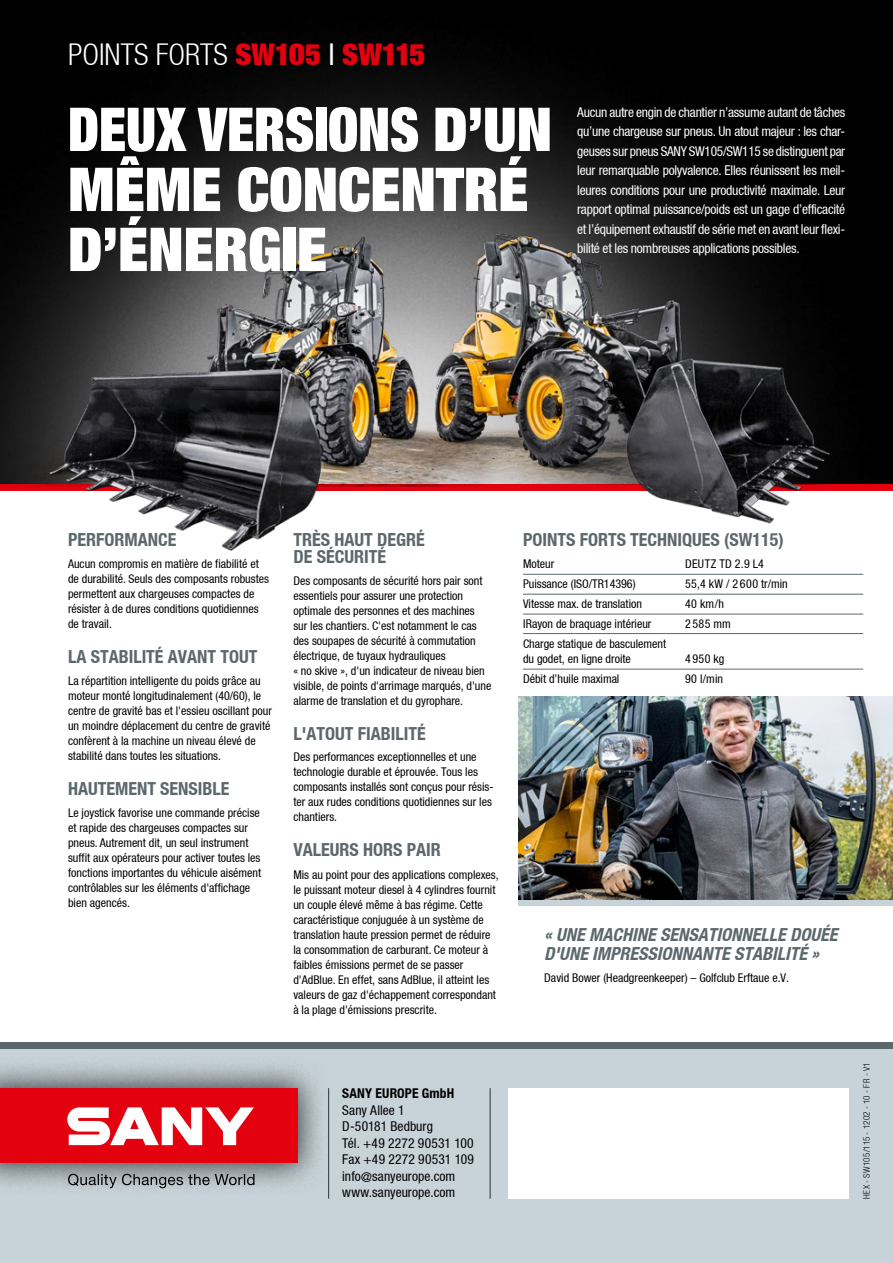
<style>
.page{position:relative;width:893px;height:1263px;background:#fff}
.page>*{position:absolute;margin:0;border:0;box-sizing:border-box;transform-origin:0 0}
.t1{font:900 60px/60px "Context Reprise Extra Black S Si Extra";color:#fff;scale:.9 1}
.t2{font:700 30px "Context Reprise Light Cond S Si";color:#fff}
.t3{font:700 condensed 18px/16.5px "Context Reprise Condensed S Si";color:#5d686d}
.t4{font:italic 700 condensed 18px/19.5px "Context Reprise Condensed S Si";color:#5d686d}
.t5{font:13.5px/19.5px "Context Reprise Condensed S Si Condensed";letter-spacing:-.02em;color:#fff;text-align:justify}
.t6{font:13.5px/16.5px "Context Reprise Condensed S Si Condensed";letter-spacing:.005em;color:#000}
.t7{font:700 condensed 13.5px "Context Reprise Condensed S Si";letter-spacing:.015em;color:#000}
.t8{font:12px/15px "Context Reprise Condensed S Si Condensed";color:#000}
.t9{font:12px "Context Reprise Condensed S Si Condensed";letter-spacing:.03em;color:#000}
.t10{font:700 9px "Context Reprise Light Cond S Si";letter-spacing:.04em;color:#000}
.s1{font-family:"Context Reprise Extra Black S Si Extra";font-weight:900;color:#e3000f}
.s2{font-family:"Context Reprise Extra Black S Si Extra";font-weight:900}
</style>
<div class="page">
<img style="left:0;top:0;width:893px;height:485px">
<div style="left:0;top:1048px;width:893px;height:215px;background:#c8d3d9"></div>
<hr style="left:328px;top:1088px;width:1px;height:111px;background:#29353a">
<hr style="left:490px;top:1088px;width:1px;height:111px;background:#29353a">
<div style="left:0;top:1042px;width:893px;height:6px;background:#5d686d"></div>
<div style="left:508px;top:1089px;width:340px;height:110px;background:#fff"></div>
<div style="left:0;top:1055px;width:331px;height:141px;background:#000;opacity:.75"></div>
<div style="left:0;top:1089px;width:297px;height:74px;background:#e3000f"></div>
<svg style="left:67px;top:1107px;width:187px;height:38px"></svg>
<svg style="left:68px;top:1174px;width:186px;height:14px"></svg>
<div style="left:0;top:485px;width:893px;height:6px;background:#e3000f"></div>
<img style="left:517px;top:205px;width:346px;height:319px">
<img style="left:0;top:182px;width:517px;height:369px">
<div style="left:519px;top:900px;width:374px;height:6px;background:#c8d3d9"></div>
<img style="left:519px;top:696px;width:374px;height:204px">
<hr style="left:523px;top:574px;width:340px;height:1px;background:#5d686d">
<hr style="left:523px;top:594px;width:340px;height:1px;background:#5d686d">
<hr style="left:523px;top:614px;width:340px;height:1px;background:#5d686d">
<hr style="left:523px;top:633px;width:340px;height:1px;background:#5d686d">
<hr style="left:523px;top:669px;width:340px;height:1px;background:#5d686d">
<h2 class="t2" style="left:68px;top:37px;width:359px">POINTS FORTS <span class="s1">SW105</span> <span class="s2">|</span> <span class="s1">SW115</span></h2>
<h1 class="t1" style="left:68px;top:98px;width:539px">DEUX VERSIONS D’UN<br>MÊME CONCENTRÉ<br>D’ÉNERGIE</h1>
<p class="t5" style="left:577px;top:102px;width:270px">Aucun autre engin de chantier n’assume autant de tâches qu’une chargeuse sur pneus. Un atout majeur : les char&shy;geuses sur pneus SANY SW105/SW115 se distinguent par leur remarquable polyvalence. Elles réunissent les meil&shy;leures conditions pour une productivité maximale. Leur rapport optimal puissance/poids est un gage d’efficacité et l’équipement exhaustif de série met en avant leur flexi&shy;bilité et les nombreuses applications possibles.</p>
<h3 class="t3" style="left:68px;top:531px;width:110px">PERFORMANCE</h3>
<p class="t8" style="left:68px;top:556px;width:202px">Aucun compromis en matière de fiabilité et de durabilité. Seuls des composants robustes permettent aux chargeuses compactes de résister à de dures conditions quotidiennes de travail.</p>
<h3 class="t3" style="left:68px;top:648px;width:191px">LA STABILITÉ AVANT TOUT</h3>
<p class="t8" style="left:68px;top:673px;width:205px">La répartition intelligente du poids grâce au moteur monté longitudinalement (40/60), le centre de gravité bas et l'essieu oscillant pour un moindre déplacement du centre de gravité confèrent à la machine un niveau élevé de stabilité dans toutes les situations.</p>
<h3 class="t3" style="left:68px;top:780px;width:163px">HAUTEMENT SENSIBLE</h3>
<p class="t8" style="left:68px;top:805px;width:195px">Le joystick favorise une commande précise et rapide des chargeuses compactes sur pneus. Autrement dit, un seul instrument suffit aux opérateurs pour activer toutes les fonctions importantes du véhicule aisément contrôlables sur les éléments d'affichage bien agencés.</p>
<h3 class="t3" style="left:293px;top:531px;width:133px">TRÈS HAUT DEGRÉ<br>DE SÉCURITÉ</h3>
<p class="t8" style="left:293px;top:573px;width:199px">Des composants de sécurité hors pair sont essentiels pour assurer une protection optimale des personnes et des machines sur les chantiers. C'est notamment le cas des soupapes de sécurité à commutation électrique, de tuyaux hydrauliques<br>« no skive », d'un indicateur de niveau bien visible, de points d'arrimage marqués, d'une alarme de translation et du gyrophare.</p>
<h3 class="t3" style="left:293px;top:725px;width:134px">L'ATOUT FIABILITÉ</h3>
<p class="t8" style="left:293px;top:749px;width:202px">Des performances exceptionnelles et une technologie durable et éprouvée. Tous les composants installés sont conçus pour résis&shy;ter aux rudes conditions quotidiennes sur les chantiers.</p>
<h3 class="t3" style="left:293px;top:841px;width:149px">VALEURS HORS PAIR</h3>
<p class="t8" style="left:293px;top:867px;width:207px">Mis au point pour des applications complexes, le puissant moteur diesel à 4 cylindres fournit un couple élevé même à bas régime. Cette caractéristique conjuguée à un système de translation haute pression permet de réduire la consommation de carburant. Ce moteur à faibles émissions permet de se passer d'AdBlue. En effet, sans AdBlue, il atteint les valeurs de gaz d'échappement correspondant à la plage d'émissions prescrite.</p>
<p class="t7" style="left:342px;top:1085px;width:114px">SANY EUROPE GmbH</p>
<p class="t6" style="left:342px;top:1101px;width:133px">Sany Allee 1<br>D-50181 Bedburg<br>Tél. +49 2272 90531 100<br>Fax +49 2272 90531 109 info@sanyeurope.com www.sanyeurope.com</p>
<h3 class="t3" style="left:523px;top:531px;width:262px">POINTS FORTS TECHNIQUES (SW115)</h3>
<p class="t8" style="left:523px;top:557px;width:33px">Moteur</p>
<p class="t9" style="left:685px;top:557px;width:80px">DEUTZ TD 2.9 L4</p>
<p class="t8" style="left:523px;top:576px;width:114px">Puissance (ISO/TR14396)</p>
<p class="t9" style="left:685px;top:577px;width:104px">55,4 kW / 2 600 tr/min</p>
<p class="t8" style="left:523px;top:596px;width:120px">Vitesse max. de translation</p>
<p class="t8" style="left:685px;top:596px;width:40px">40 km/h</p>
<p class="t8" style="left:523px;top:616px;width:130px">IRayon de braquage intérieur</p>
<p class="t8" style="left:685px;top:616px;width:47px">2585 mm</p>
<p class="t8" style="left:523px;top:636px;width:145px">Charge statique de basculement du godet, en ligne droite</p>
<p class="t8" style="left:685px;top:651px;width:41px">4950 kg</p>
<p class="t8" style="left:523px;top:671px;width:98px">Débit d’huile maximal</p>
<p class="t8" style="left:685px;top:671px;width:40px">90 l/min</p>
<h3 class="t4" style="left:544px;top:924px;width:295px">« UNE MACHINE SENSATIONNELLE DOUÉE<br>D'UNE IMPRESSIONNANTE STABILITÉ »</h3>
<p class="t8" style="left:544px;top:970px;width:246px">David Bower (Headgreenkeeper) – Golfclub Erftaue e.V.</p>
<p class="t10" style="left:861px;top:1199px;width:138px;rotate:-90deg">HEX - SW105/115 - 1202 - 10 - FR - V1</p>
</div>
